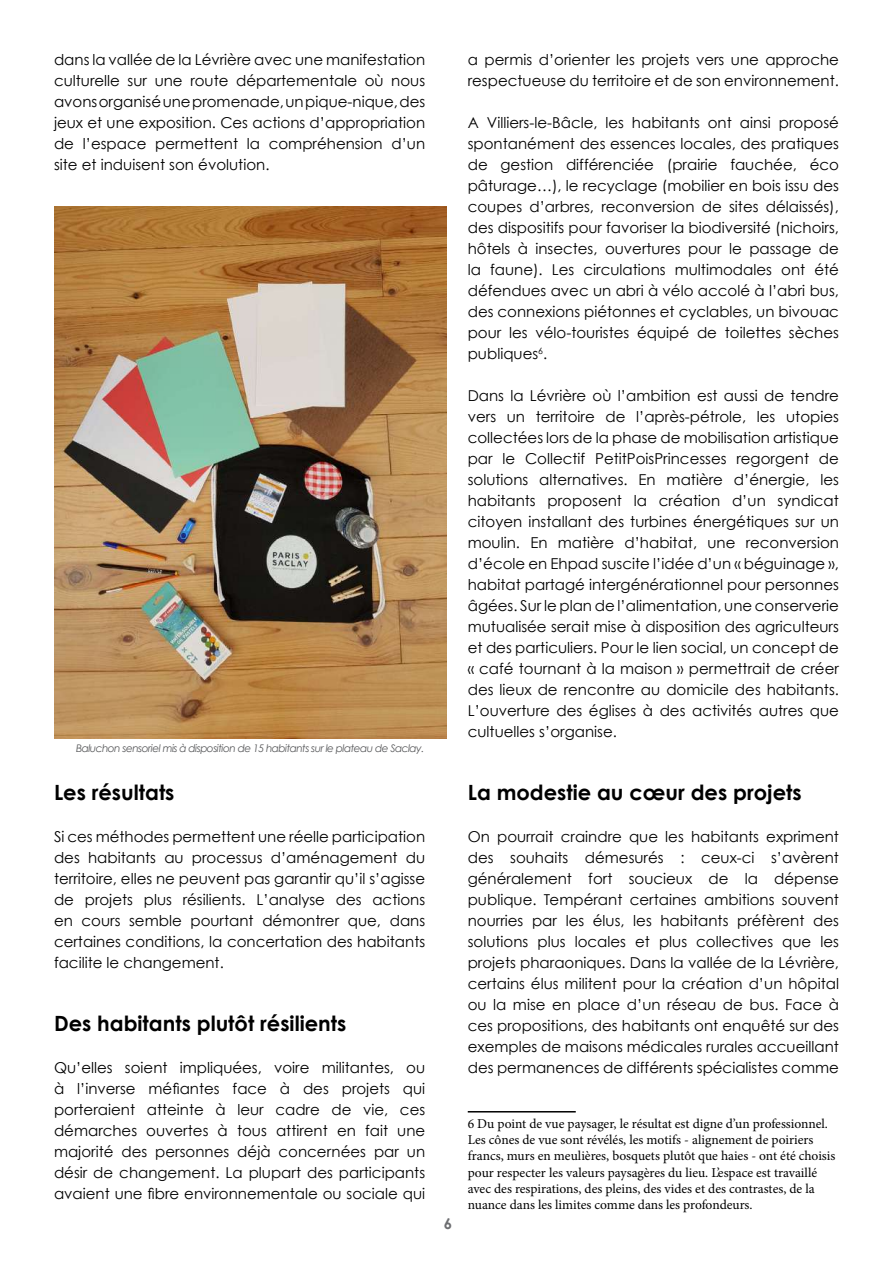
<style>
.page{position:relative;width:893px;height:1263px;background:#fff}
.page>*{position:absolute;margin:0;border:0;box-sizing:border-box;transform-origin:0 0}
.t1{font:700 21px "Century Gothic";color:#000}
.t2{font:15px/21px "Century Gothic";color:#000;text-align:justify}
.t3{font:700 15px "Century Gothic";color:#6d6e71}
.t4{font:13.5px/16.2px "Minion Pro";color:#000}
.t5{font:italic 10.5px "Century Gothic";letter-spacing:-.05em;color:#58595b}
</style>
<div class="page">
<hr style="left:468px;top:1111px;width:108px;height:1px;background:#000">
<img style="left:54px;top:207px;width:392px;height:531px">
<p class="t2" style="left:54px;top:49px;width:373px">dans la vallée de la Lévrière avec une manifestation culturelle sur une route départementale où nous avons organisé une promenade, un pique-nique, des jeux et une exposition. Ces actions d’appropriation de l’espace permettent la compréhension d’un site et induisent son évolution.</p>
<p class="t5" style="left:76px;top:741px;width:349px">Baluchon sensoriel mis à disposition de 15 habitants sur le plateau de Saclay.</p>
<h1 class="t1" style="left:54px;top:779px;width:122px">Les résultats</h1>
<p class="t2" style="left:54px;top:826px;width:373px">Si ces méthodes permettent une réelle participation des habitants au processus d’aménagement du territoire, elles ne peuvent pas garantir qu’il s’agisse de projets plus résilients. L’analyse des actions en cours semble pourtant démontrer que, dans certaines conditions, la concertation des habitants facilite le changement.</p>
<h1 class="t1" style="left:54px;top:1010px;width:294px">Des habitants plutôt résilients</h1>
<p class="t2" style="left:54px;top:1057px;width:373px">Qu’elles soient impliquées, voire militantes, ou à l’inverse méfiantes face à des projets qui porteraient atteinte à leur cadre de vie, ces démarches ouvertes à tous attirent en fait une majorité des personnes déjà concernées par un désir de changement. La plupart des participants avaient une fibre environnementale ou sociale qui</p>
<p class="t2" style="left:468px;top:49px;width:373px">a permis d’orienter les projets vers une approche respectueuse du territoire et de son environnement.</p>
<p class="t2" style="left:468px;top:112px;width:373px">A Villiers-le-Bâcle, les habitants ont ainsi proposé spontanément des essences locales, des pratiques de gestion différenciée (prairie fauchée, éco pâturage…), le recyclage (mobilier en bois issu des coupes d’arbres, reconversion de sites délaissés), des dispositifs pour favoriser la biodiversité (nichoirs, hôtels à insectes, ouvertures pour le passage de la faune). Les circulations multimodales ont été défendues avec un abri à vélo accolé à l’abri bus, des connexions piétonnes et cyclables, un bivouac pour les vélo-touristes équipé de toilettes sèches publiques<sup>6</sup>.</p>
<p class="t2" style="left:468px;top:385px;width:373px">Dans la Lévrière où l’ambition est aussi de tendre vers un territoire de l’après-pétrole, les utopies collectées lors de la phase de mobilisation artistique par le Collectif PetitPoisPrincesses regorgent de solutions alternatives. En matière d’énergie, les habitants proposent la création d’un syndicat citoyen installant des turbines énergétiques sur un moulin. En matière d’habitat, une reconversion d’école en Ehpad suscite l’idée d’un « béguinage », habitat partagé intergénérationnel pour personnes âgées. Sur le plan de l’alimentation, une conserverie mutualisée serait mise à disposition des agriculteurs et des particuliers. Pour le lien social, un concept de « café tournant à la maison » permettrait de créer des lieux de rencontre au domicile des habitants.<br>L’ouverture des églises à des activités autres que cultuelles s’organise.</p>
<h1 class="t1" style="left:468px;top:779px;width:335px">La modestie au cœur des projets</h1>
<p class="t2" style="left:468px;top:826px;width:373px">On pourrait craindre que les habitants expriment des souhaits démesurés : ceux-ci s’avèrent généralement fort soucieux de la dépense publique. Tempérant certaines ambitions souvent nourries par les élus, les habitants préfèrent des solutions plus locales et plus collectives que les projets pharaoniques. Dans la vallée de la Lévrière, certains élus militent pour la création d’un hôpital ou la mise en place d’un réseau de bus. Face à ces propositions, des habitants ont enquêté sur des exemples de maisons médicales rurales accueillant des permanences de différents spécialistes comme</p>
<p class="t3" style="left:444px;top:1214px;width:10px">6</p>
<p class="t4" style="left:468px;top:1115px;width:369px">6 Du point de vue paysager, le résultat est digne d’un professionnel.<br>Les cônes de vue sont révélés, les motifs - alignement de poiriers francs, murs en meulières, bosquets plutôt que haies - ont été choisis pour respecter les valeurs paysagères du lieu. L’espace est travaillé avec des respirations, des pleins, des vides et des contrastes, de la nuance dans les limites comme dans les profondeurs.</p>
</div>
